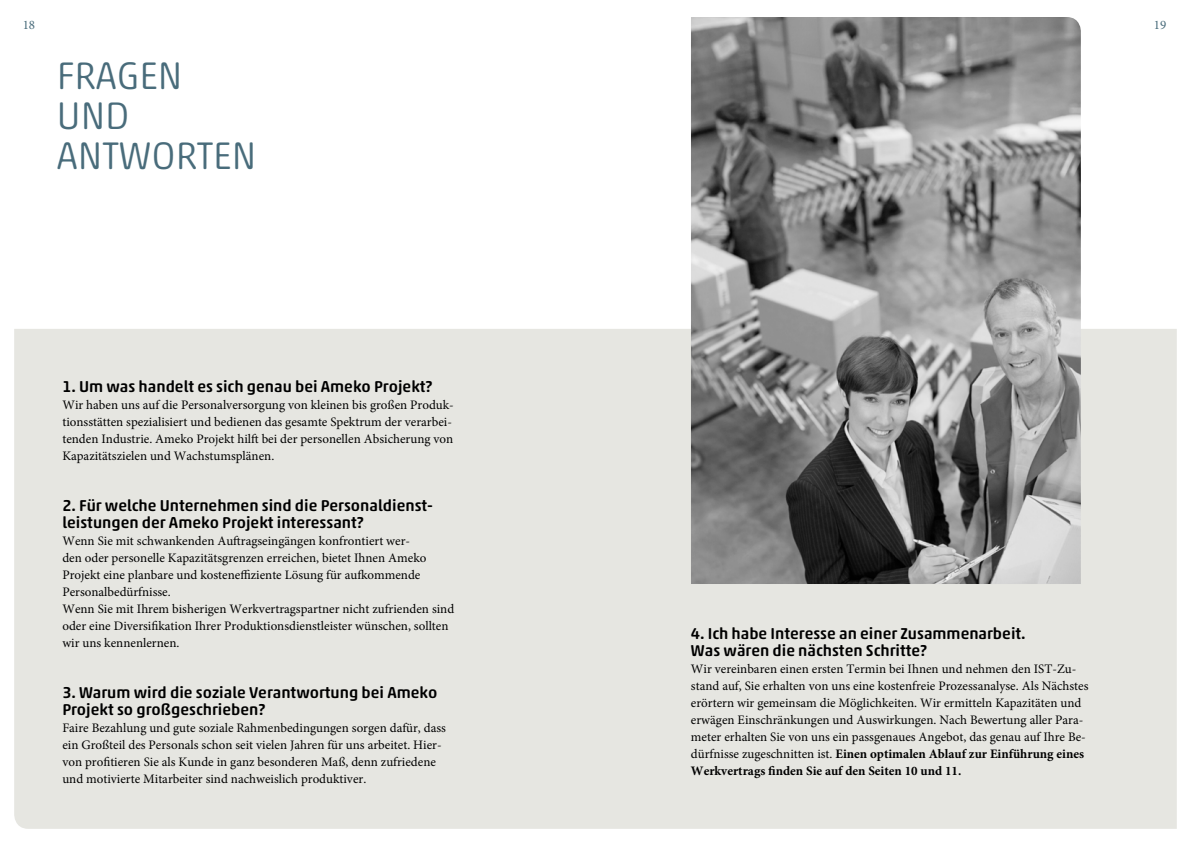
<style>
.page{position:relative;width:1191px;height:842px;background:#fff}
.page>*{position:absolute;margin:0;border:0;box-sizing:border-box;transform-origin:0 0}
.t1{font:300 39px/40px "Akko Rounded Pro";color:#496c7b}
.t2{font:500 16px/17px "Akko Rounded Pro";color:#000}
.t3{font:13px/17px "Minion Pro";color:#000}
.t4{font:13px "Minion Pro";color:#496c7b}
.s1{font-weight:700}
</style>
<div class="page">
<div style="left:14px;top:329px;width:1162px;height:500px;background:#e6e6e1"></div>
<img style="left:691px;top:17px;width:389px;height:567px">
<p class="t4" style="left:23px;top:16px;width:14px">18</p>
<p class="t4" style="left:1154px;top:16px;width:14px">19</p>
<h1 class="t1" style="left:57px;top:55px;width:201px">FRAGEN<br>UND<br>ANTWORTEN</h1>
<p class="t2" style="left:62px;top:377px;width:372px">1. Um was handelt es sich genau bei Ameko Projekt?</p>
<p class="t3" style="left:62px;top:396px;width:393px">Wir haben uns auf die Personalversorgung von kleinen bis großen Produk&shy;tionsstätten spezialisiert und bedienen das gesamte Spektrum der verarbei&shy;tenden Industrie. Ameko Projekt hilft bei der personellen Absicherung von Kapazitätszielen und Wachstumsplänen.</p>
<p class="t2" style="left:62px;top:496px;width:372px">2. Für welche Unternehmen sind die Personaldienst&shy;leistungen der Ameko Projekt interessant?</p>
<p class="t3" style="left:62px;top:532px;width:393px">Wenn Sie mit schwankenden Auftragseingängen konfrontiert wer-<br>den oder personelle Kapazitätsgrenzen erreichen, bietet Ihnen Ameko Projekt eine planbare und kosteneffiziente Lösung für aufkommende Personalbedürfnisse.<br>Wenn Sie mit Ihrem bisherigen Werkvertragspartner nicht zufrienden sind oder eine Diversifikation Ihrer Produktionsdienstleister wünschen, sollten wir uns kennenlernen.</p>
<p class="t2" style="left:62px;top:683px;width:376px">3. Warum wird die soziale Verantwortung bei Ameko<br>Projekt so großgeschrieben?</p>
<p class="t3" style="left:62px;top:719px;width:385px">Faire Bezahlung und gute soziale Rahmenbedingungen sorgen dafür, dass ein Großteil des Personals schon seit vielen Jahren für uns arbeitet. Hier&shy;von profitieren Sie als Kunde in ganz besonderen Maß, denn zufriedene und motivierte Mitarbeiter sind nachweislich produktiver.</p>
<p class="t2" style="left:691px;top:625px;width:336px">4. Ich habe I nteresse an einer Zusammenarbeit.<br>Was wären die nächsten Schritte?</p>
<p class="t3" style="left:691px;top:660px;width:399px">Wir vereinbaren einen ersten Termin bei Ihnen und nehmen den IST-Zu&shy;stand auf, Sie erhalten von uns eine kostenfreie Prozessanalyse. Als Nächstes erörtern wir gemeinsam die Möglichkeiten. Wir ermitteln Kapazitäten und erwägen Einschränkungen und Auswirkungen. Nach Bewertung aller Para&shy;meter erhalten Sie von uns ein passgenaues Angebot, das genau auf Ihre Be&shy;dürfnisse zugeschnitten ist. <span class="s1">Einen optimalen Ablauf zur Einführung eines Werkvertrags finden Sie auf den Seiten 10 und 11.</span></p>
</div>
